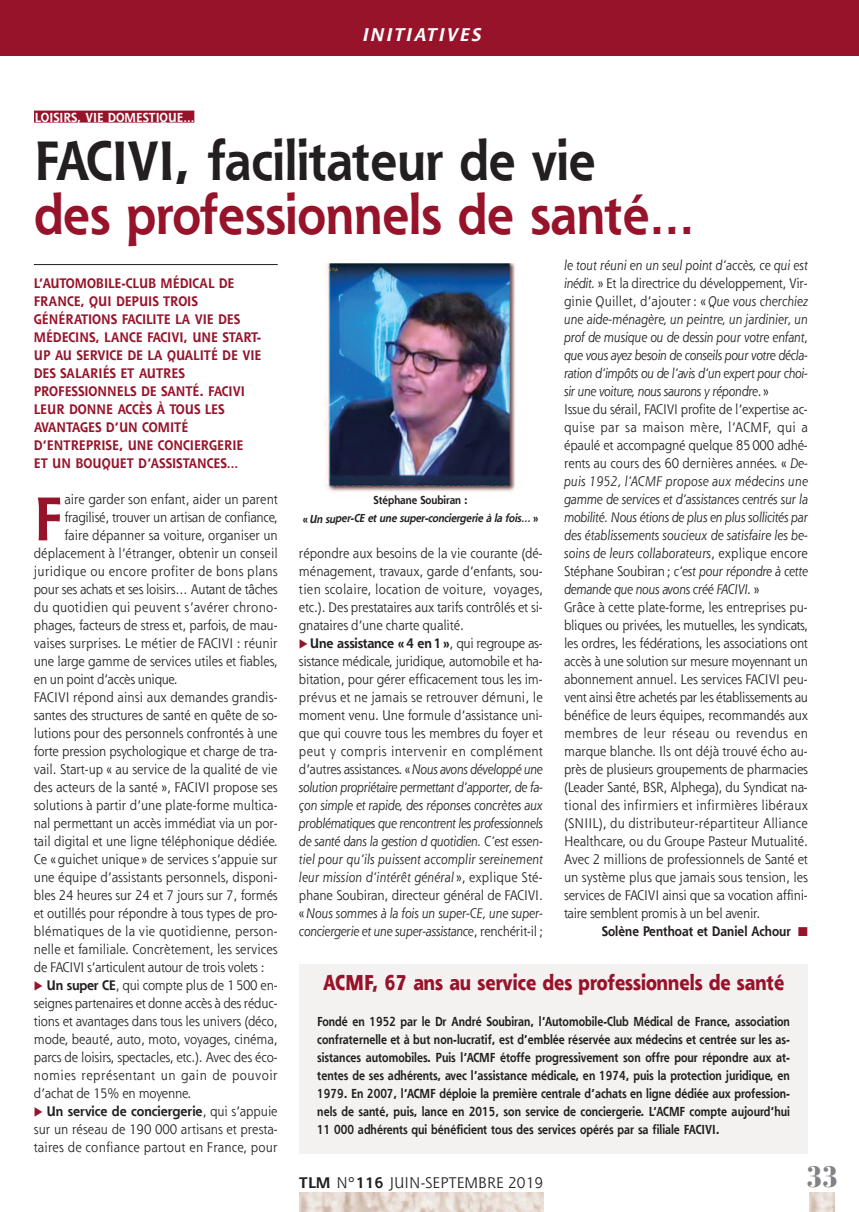
<style>
.page{position:relative;width:859px;height:1212px;background:#fff}
.page>*{position:absolute;margin:0;border:0;box-sizing:border-box;transform-origin:0 0}
.t1{font:700 60.15px "Shannon";color:#96132a;scale:.9 1}
.t2{font:700 54px "Shannon";letter-spacing:-.01em;color:#96132a;scale:.9 1}
.t3{font:700 54px "Shannon";letter-spacing:-.01em;color:#231f20;scale:.9 1}
.t4{font:900 condensed 30px "Bauer Bodoni";color:#808285}
.t5{font:800 21px "Shannon";color:#96132a;scale:.85 1}
.t6{font:italic 700 18px "Shannon";color:#fff}
.t7{font:15px "Shannon";letter-spacing:.01em;color:#231f20}
.t8{font:13.5px/18px "Shannon";letter-spacing:-.005em;color:#231f20;text-align:justify;scale:.95 1}
.t9{font:italic 13.5px/18px "Shannon";letter-spacing:-.015em;color:#231f20;text-align:justify;scale:.95 1}
.t10{font:700 13.5px/18px "Shannon";color:#96132a;scale:.92 1}
.t11{font:13.5px "Shannon";letter-spacing:.03em;color:#231f20;scale:.95 1}
.t12{font:13.5px "Shannon";letter-spacing:.02em;color:#231f20;scale:.95 1}
.t13{font:13.5px "Shannon";letter-spacing:.015em;color:#231f20;scale:.95 1}
.t14{font:700 13.5px "Shannon";color:#231f20;scale:.9 1}
.t15{font:700 12.75px/18px "Shannon";color:#231f20;text-align:justify;scale:.85 1}
.t16{font:700 12.75px "Shannon";color:#fff;scale:.93 1}
.t17{font:italic 700 11.25px/18px "Shannon";color:#231f20;text-align:center;scale:.9 1}
.s1{font-style:italic}
.s2{color:#96132a}
.s3{font-style:normal}
.s4{font-weight:700}
.s5{font-weight:700;font-style:normal}
</style>
<div class="page">
<div style="left:0;top:0;width:859px;height:55px;background:#96132a"></div>
<img style="left:809px;top:1192px;width:26px;height:20px">
<img style="left:299px;top:1192px;width:244px;height:20px">
<div style="left:34px;top:111px;width:160px;height:12px;background:#96132a"></div>
<hr style="left:34px;top:264px;width:244px;height:1px;background:#231f20">
<img style="left:324px;top:264px;width:192px;height:228px">
<div style="left:299px;top:964px;width:509px;height:190px;background:#f4f2f0"></div>
<h3 class="t6" style="left:362px;top:28px;width:123px">INITIATIVES</h3>
<p class="t16" style="left:35px;top:113px;width:173px">LOISIRS, VIE DOMESTIQUE…</p>
<h2 class="t3" style="left:34px;top:142px;width:626px">FACIVI, facilitateur de vie</h2>
<h2 class="t2" style="left:34px;top:196px;width:735px">des professionnels de santé…</h2>
<p class="t10" style="left:34px;top:276px;width:249px">L’AUTOMOBILE-CLUB MÉDICAL DE<br>FRANCE, QUI DEPUIS TROIS<br>GÉNÉRATIONS FACILITE LA VIE DES<br>MÉDECINS, LANCE FACIVI, UNE START-<br>UP AU SERVICE DE LA QUALITÉ DE VIE<br>DES SALARIÉS ET AUTRES<br>PROFESSIONNELS DE SANTÉ. FACIVI<br>LEUR DONNE ACCÈS À TOUS LES<br>AVANTAGES D’UN COMITÉ<br>D’ENTREPRISE, UNE CONCIERGERIE<br>ET UN BOUQUET D’ASSISTANCES…</p>
<h1 class="t1" style="left:34px;top:497px;width:33px">F</h1>
<p class="t8" style="left:64px;top:492px;width:226px">aire garder son enfant, aider un parent</p>
<p class="t8" style="left:564px;top:258px;width:258px;text-align:left"><span class="s1">le tout réuni en un seul point d’accès, ce qui est inédit.</span> » Et la directrice du développement, Vir&shy;ginie Quillet, d’ajouter: «<span class="s1">Que vous cherchiez une aide-ménagère, un peintre, un jardinier, un prof de musique ou de dessin pour votre enfant, que vous ayez besoin de conseils pour votre décla&shy;ration d’impôts ou de l’avis d’un expert pour choi&shy;sir une voiture, nous saurons y répondre</span>.»<br>Issue du sérail, FACIVI profite de l’expertise ac&shy;quise par sa maison mère, l’ACMF, qui a épaulé et accompagné quelque 85000 adhé&shy;rents au cours des 60 dernières années. « <span class="s1">De&shy;puis 1952, l’ACMF propose aux médecins une gamme de services et d’assistances centrés sur la mobilité. Nous étions de plus en plus sollicités par des établissements soucieux de satisfaire les be&shy;soins de leurs collaborateurs</span>, explique encore Stéphane Soubiran; <span class="s1">c’est pour répondre à cette demande que nous avons créé FACIVI.</span> »<br>Grâce à cette plate-forme, les entreprises pu&shy;bliques ou privées, les mutuelles, les syndicats, les ordres, les fédérations, les associations ont accès à une solution sur mesure moyennant un abonnement annuel. Les services FACIVI peu&shy;vent ainsi être achetés par les établissements au bénéfice de leurs équipes, recommandés aux membres de leur réseau ou revendus en marque blanche. Ils ont déjà trouvé écho au&shy;près de plusieurs groupements de pharmacies (Leader Santé, BSR, Alphega), du Syndicat na&shy;tional des infirmiers et infirmières libéraux (SNIIL), du distributeur-répartiteur Alliance Healthcare, ou du Groupe Pasteur Mutualité.<br>Avec 2 millions de professionnels de Santé et un système plus que jamais sous tension, les services de FACIVI ainsi que sa vocation affini&shy;taire semblent promis à un bel avenir.</p>
<p class="t14" style="left:602px;top:927px;width:231px">Solène Penthoat et Daniel Achour <span class="s2">■</span></p>
<p class="t17" style="left:303px;top:493px;width:263px"><span class="s3">Stéphane Soubiran :<br>«</span> Un super-CE et une super-conciergerie à la fois… <span class="s3">»</span></p>
<p class="t8" style="left:64px;top:510px;width:226px">fragilisé, trouver un artisan de confiance,</p>
<p class="t8" style="left:64px;top:528px;width:226px">faire dépanner sa voiture, organiser un</p>
<p class="t8" style="left:34px;top:546px;width:258px">déplacement à l’étranger, obtenir un conseil</p>
<p class="t11" style="left:34px;top:567px;width:258px">juridique ou encore profiter de bons plans</p>
<p class="t8" style="left:34px;top:582px;width:258px">pour ses achats et ses loisirs… Autant de tâches</p>
<p class="t11" style="left:34px;top:603px;width:258px">du quotidien qui peuvent s’avérer chrono-</p>
<p class="t8" style="left:34px;top:618px;width:258px">phages, facteurs de stress et, parfois, de mau-</p>
<p class="t8" style="left:34px;top:636px;width:258px">vaises surprises. Le métier de FACIVI : réunir</p>
<p class="t8" style="left:34px;top:654px;width:258px">une large gamme de services utiles et fiables,</p>
<p class="t8" style="left:34px;top:672px;width:153px">en un point d’accès unique.</p>
<p class="t13" style="left:34px;top:693px;width:258px">FACIVI répond ainsi aux demandes grandis-</p>
<p class="t8" style="left:34px;top:708px;width:258px">santes des structures de santé en quête de so-</p>
<p class="t8" style="left:34px;top:726px;width:258px">lutions pour des personnels confrontés à une</p>
<p class="t8" style="left:34px;top:744px;width:258px">forte pression psychologique et charge de tra-</p>
<p class="t8" style="left:34px;top:762px;width:258px">vail. Start-up « au service de la qualité de vie</p>
<p class="t8" style="left:34px;top:780px;width:258px">des acteurs de la santé », FACIVI propose ses</p>
<p class="t8" style="left:34px;top:798px;width:258px">solutions à partir d’une plate-forme multica-</p>
<p class="t8" style="left:34px;top:816px;width:258px">nal permettant un accès immédiat via un por-</p>
<p class="t8" style="left:34px;top:834px;width:258px">tail digital et une ligne téléphonique dédiée.</p>
<p class="t8" style="left:34px;top:852px;width:258px">Ce « guichet unique » de services s’appuie sur</p>
<p class="t8" style="left:34px;top:870px;width:258px">une équipe d’assistants personnels, disponi-</p>
<p class="t8" style="left:34px;top:888px;width:258px">bles 24 heures sur 24 et 7 jours sur 7, formés</p>
<p class="t8" style="left:34px;top:906px;width:258px">et outillés pour répondre à tous types de pro-</p>
<p class="t12" style="left:34px;top:927px;width:258px">blématiques de la vie quotidienne, person-</p>
<p class="t8" style="left:34px;top:942px;width:258px">nelle et familiale. Concrètement, les services</p>
<p class="t8" style="left:34px;top:960px;width:244px">de FACIVI s’articulent autour de trois volets :</p>
<p class="t8" style="left:34px;top:978px;width:258px"><span class="s2">◆</span> <span class="s4">Un super CE</span>, qui compte plus de 1500 en&shy;seignes partenaires et donne accès à des réduc&shy;tions et avantages dans tous les univers (déco, mode, beauté, auto, moto, voyages, cinéma, parcs de loisirs, spectacles, etc.). Avec des éco&shy;nomies représentant un gain de pouvoir d’achat de 15% en moyenne.</p>
<p class="t8" style="left:34px;top:1104px;width:258px"><span class="s2">◆</span> <span class="s4">Un service de conciergerie</span>, qui s’appuie sur un réseau de 190 000 artisans et presta&shy;taires de confiance partout en France, pour</p>
<p class="t8" style="left:299px;top:546px;width:258px">répondre aux besoins de la vie courante (dé&shy;ménagement, travaux, garde d’enfants, sou&shy;tien scolaire, location de voiture, voyages, etc.). Des prestataires aux tarifs contrôlés et si&shy;gnataires d’une charte qualité.</p>
<p class="t9" style="left:299px;top:636px;width:258px"><span class="s2">◆</span> <span class="s5">Une assistance «4 en1»</span><span class="s3">, qui regroupe as&shy;sistance médicale, juridique, automobile et ha&shy;bitation, pour gérer efficacement tous les im&shy;prévus et ne jamais se retrouver démuni, le moment venu. Une formule d’assistance uni&shy;que qui couvre tous les membres du foyer et peut y compris intervenir en complément d’autres assistances. «</span>Nous avons développé une solution propriétaire permettant d’apporter, de fa&shy;çon simple et rapide, des réponses concrètes aux problématiques que rencontrent les professionnels de santé dans la gestion d quotidien. C’est essen&shy;tiel pour qu’ils puissent accomplir sereinement leur mission d’intérêt général <span class="s3">», explique Sté&shy;phane Soubiran, directeur général de FACIVI. «</span> Nous sommes à la fois un super-CE, une super&shy;conciergerie et une super-assistance<span class="s3">, renchérit-il;</span></p>
<h3 class="t5" style="left:323px;top:975px;width:544px">ACMF, 67 ans au service des professionnels de santé</h3>
<p class="t15" style="left:317px;top:1014px;width:558px">Fondé en 1952 par le Dr André Soubiran, l’Automobile-Club Médical de France, association confraternelle et à but non-lucratif, est d’emblée réservée aux médecins et centrée sur les as&shy;sistances automobiles. Puis l’ACMF étoffe progressivement son offre pour répondre aux at&shy;tentes de ses adhérents, avec l’assistance médicale, en 1974, puis la protection juridique, en 1979. En 2007, l’ACMF déploie la première centrale d’achats en ligne dédiée aux profession&shy;nels de santé, puis, lance en 2015, son service de conciergerie. L’ACMF compte aujourd’hui 11 000 adhérents qui bénéficient tous des services opérés par sa filiale FACIVI.</p>
<p class="t7" style="left:299px;top:1177px;width:245px"><span class="s4">TLM</span> N°<span class="s4">116</span> JUIN-SEPTEMBRE 2019</p>
<h3 class="t4" style="left:806px;top:1165px;width:33px">33</h3>
</div>
